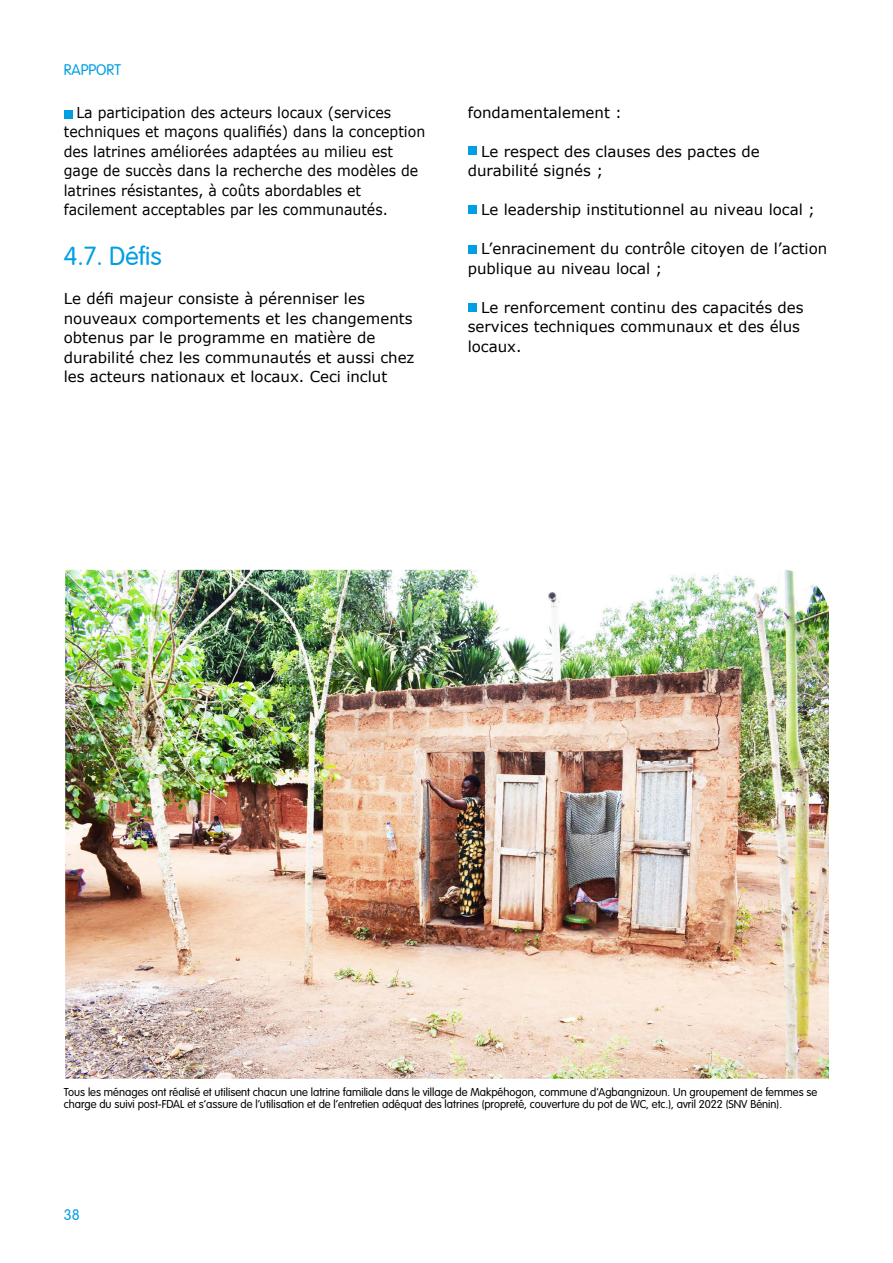
<style>
.page{position:relative;width:893px;height:1263px;background:#fff}
.page>*{position:absolute;margin:0;border:0;box-sizing:border-box;transform-origin:0 0}
.t1{font:300 25.5px "VAG Rounded LT";color:#009fe3}
.t2{font:15px/19.5px "Verdana";color:#000}
.t3{font:15px/19.5px "Verdana";color:#000;scale:.94 1}
.t4{font:300 15px "VAG Rounded LT";color:#009fe3}
.t5{font:12px/12px "VAG Rundschrift DOT Lig W03";color:#000}
</style>
<div class="page">
<div style="left:64px;top:110px;width:8px;height:8px;background:#009fe3"></div>
<div style="left:468px;top:206px;width:8px;height:8px;background:#009fe3"></div>
<div style="left:468px;top:246px;width:8px;height:8px;background:#009fe3"></div>
<div style="left:468px;top:303px;width:8px;height:9px;background:#009fe3"></div>
<div style="left:468px;top:147px;width:8px;height:8px;background:#009fe3"></div>
<img style="left:65px;top:570px;width:764px;height:509px">
<p class="t4" style="left:64px;top:62px;width:59px">RAPPORT</p>
<p class="t3" style="left:64px;top:102px;width:386px">• La participation des acteurs locaux (services techniques et maçons qualifiés) dans la conception des latrines améliorées adaptées au milieu est gage de succès dans la recherche des modèles de latrines résistantes, à coûts abordables et facilement acceptables par les communautés.</p>
<h1 class="t1" style="left:64px;top:242px;width:99px">4.7. Défis</h1>
<p class="t2" style="left:64px;top:289px;width:352px">Le défi majeur consiste à pérenniser les nouveaux comportements et les changements obtenus par le programme en matière de durabilité chez les communautés et aussi chez les acteurs nationaux et locaux. Ceci inclut</p>
<p class="t2" style="left:468px;top:102px;width:156px">fondamentalement :</p>
<p class="t2" style="left:468px;top:141px;width:293px">• Le respect des clauses des pactes de durabilité signés ;</p>
<p class="t2" style="left:468px;top:200px;width:349px">• Le leadership institutionnel au niveau local ;</p>
<p class="t2" style="left:468px;top:239px;width:361px">• L’enracinement du contrôle citoyen de l’action publique au niveau local ;</p>
<p class="t2" style="left:468px;top:297px;width:337px">• Le renforcement continu des capacités des services techniques communaux et des élus locaux.</p>
<p class="t5" style="left:64px;top:1086px;width:755px">Tous les ménages ont réalisé et utilisent chacun une latrine familiale dans le village de Makpéhogon, commune d'Agbangnizoun. Un groupement de femmes se charge du suivi post-FDAL et s’assure de l’utilisation et de l’entretien adéquat des latrines (propreté, couverture du pot de WC, etc.), avril 2022 (SNV Bénin).</p>
<p class="t4" style="left:64px;top:1206px;width:18px">38</p>
</div>
